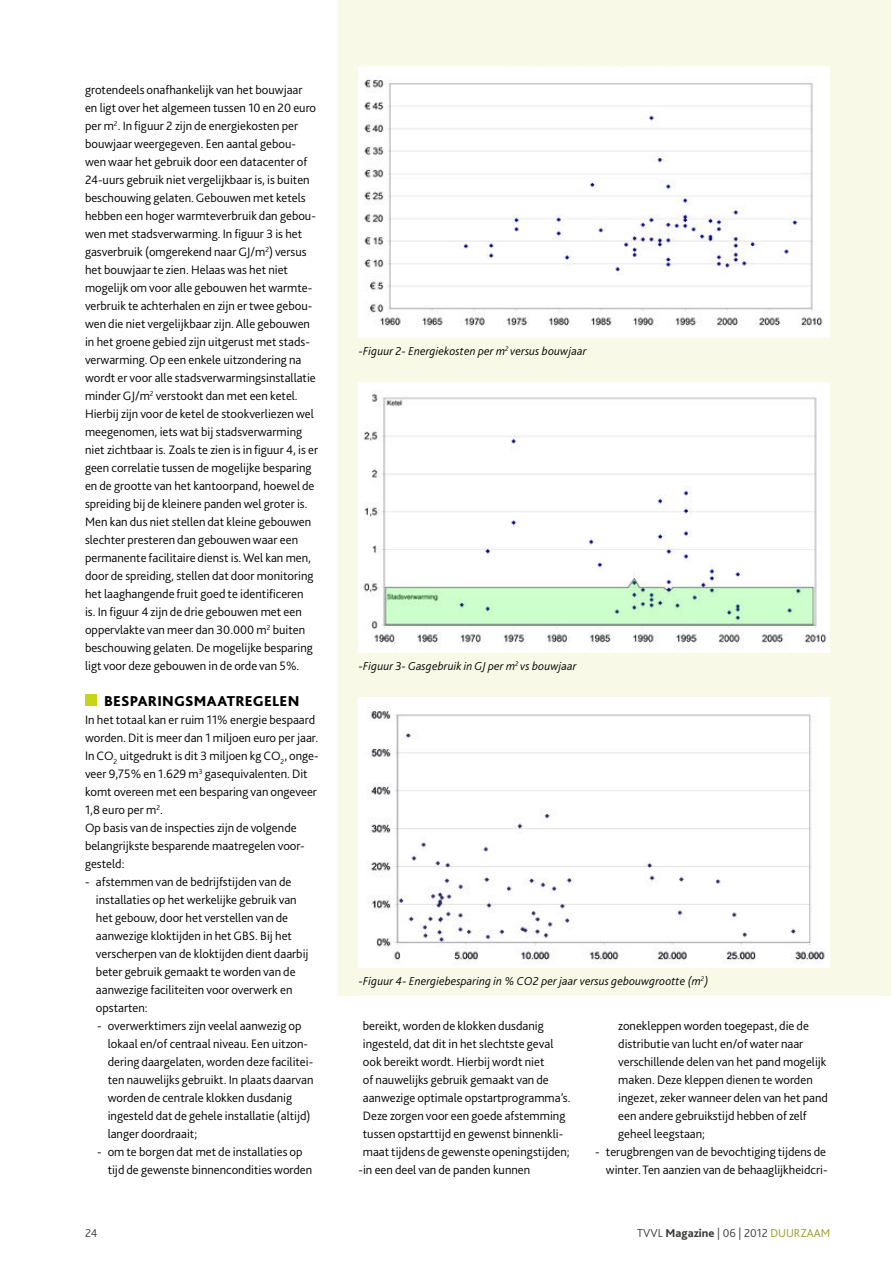
<style>
.page{position:relative;width:893px;height:1263px;background:#fff}
.page>*{position:absolute;margin:0;border:0;box-sizing:border-box;transform-origin:0 0}
.t1{font:800 15px "Bliss 2";letter-spacing:.015em;color:#000}
.t2{font:300 12.75px/18px "Bliss 2";color:#000}
.t3{font:italic 300 12px "Bliss 2";letter-spacing:.01em;color:#000}
.t4{font:300 12px "Bliss 2";color:#3c3c3b}
.s1{font-weight:800}
.s2{color:#919b26}
</style>
<div class="page">
<div style="left:338px;top:0;width:553px;height:996px;background:#f8f9e6"></div>
<div style="left:85px;top:695px;width:12px;height:11px;background:#c8d418"></div>
<img style="left:359px;top:67px;width:470px;height:269px">
<img style="left:359px;top:382px;width:470px;height:270px">
<img style="left:359px;top:697px;width:470px;height:270px">
<p class="t2" style="left:85px;top:81px;width:235px">grotendeels onafhankelijk van het bouwjaar<br>en ligt over het algemeen tussen 10 en 20 euro per m<sup>2</sup>. In figuur 2 zijn de energiekosten per bouwjaar weergegeven. Een aantal gebou&shy;wen waar het gebruik door een datacenter of 24-uurs gebruik niet vergelijkbaar is, is buiten beschouwing gelaten. Gebouwen met ketels hebben een hoger warmteverbruik dan gebou&shy;wen met stadsverwarming. In figuur 3 is het gasverbruik (omgerekend naar GJ/m<sup>2</sup>) versus het bouwjaar te zien. Helaas was het niet mogelijk om voor alle gebouwen het warmte&shy;verbruik te achterhalen en zijn er twee gebou&shy;wen die niet vergelijkbaar zijn. Alle gebouwen in het groene gebied zijn uitgerust met stads&shy;verwarming. Op een enkele uitzondering na wordt er voor alle stadsverwarmingsinstallatie minder GJ/m<sup>2</sup> verstookt dan met een ketel.<br>Hierbij zijn voor de ketel de stookverliezen wel meegenomen, iets wat bij stadsverwarming niet zichtbaar is. Zoals te zien is in figuur 4, is er geen correlatie tussen de mogelijke besparing en de grootte van het kantoorpand, hoewel de spreiding bij de kleinere panden wel groter is.<br>Men kan dus niet stellen dat kleine gebouwen slechter presteren dan gebouwen waar een permanente facilitaire dienst is. Wel kan men, door de spreiding, stellen dat door monitoring het laaghangende fruit goed te identificeren<br>is. In figuur 4 zijn de drie gebouwen met een oppervlakte van meer dan 30.000 m<sup>2</sup> buiten beschouwing gelaten. De mogelijke besparing ligt voor deze gebouwen in de orde van 5%.</p>
<p class="t1" style="left:104px;top:696px;width:197px">BESPARINGSMAATREGELEN</p>
<p class="t2" style="left:85px;top:711px;width:235px">In het totaal kan er ruim 11% energie bespaard worden. Dit is meer dan 1 miljoen euro per jaar.<br>In CO<sub>2</sub> uitgedrukt is dit 3 miljoen kg CO<sub>2</sub>, onge&shy;veer 9,75% en 1.629 m<sup>3</sup> gasequivalenten. Dit komt overeen met een besparing van ongeveer 1,8 euro per m<sup>2</sup>.<br>Op basis van de inspecties zijn de volgende belangrijkste besparende maatregelen voor&shy;gesteld:</p>
<p class="t2" style="left:96px;top:874px;width:214px;text-indent:-11px">- afstemmen van de bedrijfstijden van de installaties op het werkelijke gebruik van het gebouw, door het verstellen van de aanwezige kloktijden in het GBS. Bij het verscherpen van de kloktijden dient daarbij beter gebruik gemaakt te worden van de aanwezige faciliteiten voor overwerk en opstarten:</p>
<p class="t2" style="left:108px;top:1018px;width:207px;text-indent:-11px">- overwerktimers zijn veelal aanwezig op lokaal en/of centraal niveau. Een uitzon&shy;dering daargelaten, worden deze facilitei&shy;ten nauwelijks gebruikt. In plaats daarvan worden de centrale klokken dusdanig ingesteld dat de gehele installatie (altijd) langer doordraait;</p>
<p class="t2" style="left:108px;top:1144px;width:206px;text-indent:-11px">- om te borgen dat met de installaties op tijd de gewenste binnencondities worden</p>
<p class="t3" style="left:359px;top:346px;width:229px">-Figuur 2- Energiekosten per m<sup>2</sup> versus bouwjaar</p>
<p class="t3" style="left:359px;top:661px;width:219px">-Figuur 3- Gasgebruik in GJ per m<sup>2</sup> vs bouwjaar</p>
<p class="t3" style="left:359px;top:976px;width:351px">-Figuur 4- Energiebesparing in % CO2 per jaar versus gebouwgrootte (m<sup>2</sup>)</p>
<p class="t2" style="left:363px;top:1017px;width:209px">bereikt, worden de klokken dusdanig ingesteld, dat dit in het slechtste geval ook bereikt wordt. Hierbij wordt niet<br>of nauwelijks gebruik gemaakt van de aanwezige optimale opstartprogramma’s.<br>Deze zorgen voor een goede afstemming tussen opstarttijd en gewenst binnenkli&shy;maat tij dens de gewenste openingstijden;</p>
<p class="t2" style="left:359px;top:1162px;width:173px">- in een deel van de panden kunnen</p>
<p class="t2" style="left:618px;top:1018px;width:211px">zonekleppen worden toegepast, die de distributie van lucht en/of water naar verschillende delen van het pand mogelijk maken. Deze kleppen dienen te worden ingezet, zeker wanneer delen van het pand een andere gebruikstijd hebben of zelf geheel leegstaan;</p>
<p class="t2" style="left:595px;top:1144px;width:234px;text-align:right">- terugbrengen van de bevochtiging tijdens de winter. Ten aanzien van de behaaglijkheidcri-</p>
<p class="t4" style="left:85px;top:1228px;width:14px">24</p>
<p class="t4" style="left:637px;top:1228px;width:195px">TVVL <span class="s1">Magazine</span> | 06 | 2012 <span class="s2">DUURZAAM</span></p>
</div>
